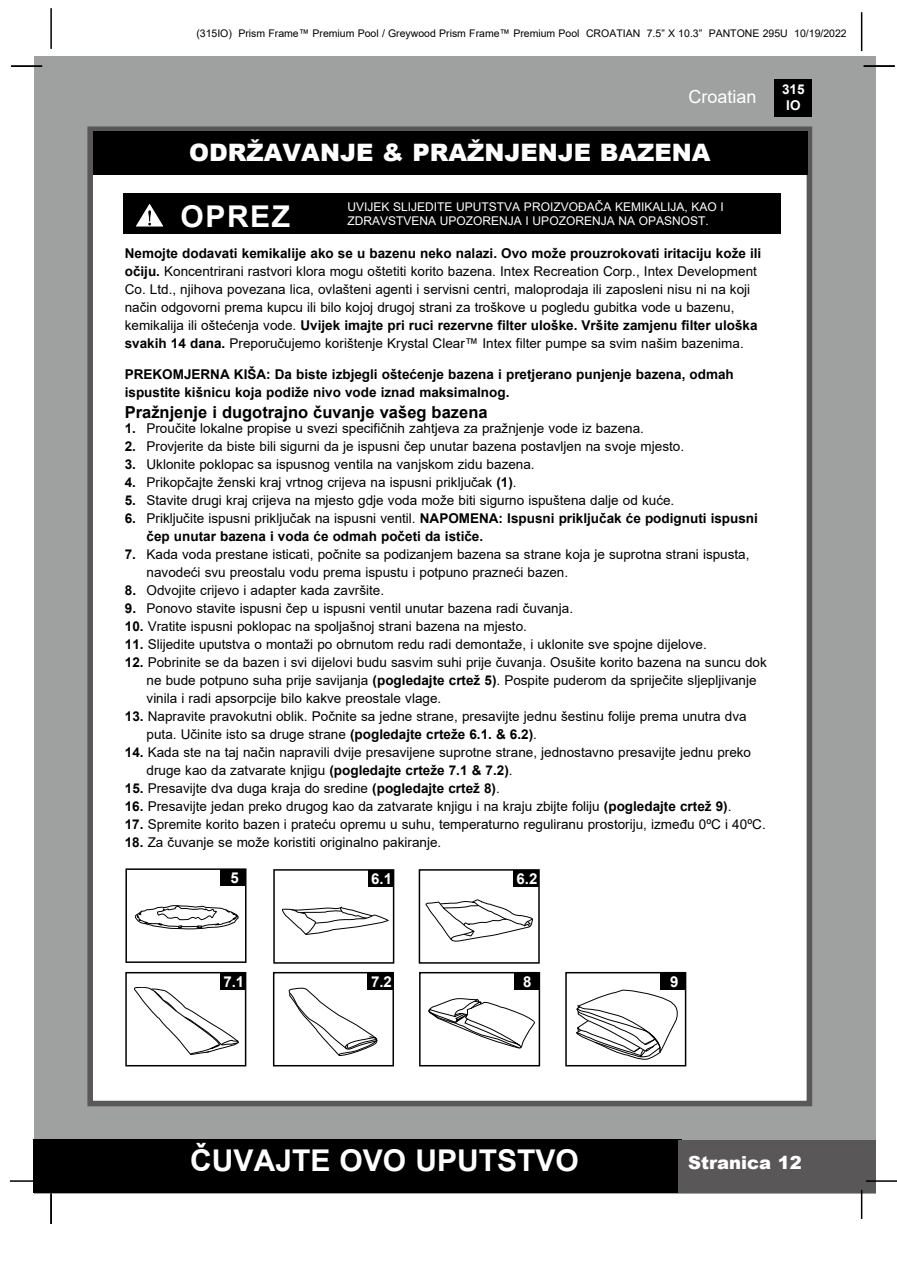
<style>
.page{position:relative;width:897px;height:1264px;background:#fff}
.page>*{position:absolute;margin:0;border:0;box-sizing:border-box;transform-origin:0 0}
.t1{font:700 30px "Arial";color:#fff}
.t2{font:900 24px "Arial";color:#fff}
.t3{font:900 18px "Arial";color:#fff}
.t4{font:18px "Arial";color:#fff}
.t5{font:700 16.5px "Arial";color:#000}
.t6{font:700 15px "Arial";color:#fff}
.t7{font:13.5px/18px "Arial";color:#000}
.t8{font:700 13.5px/18px "Arial";color:#000}
.t9{font:700 13.5px/16.2px "Arial";color:#fff;text-align:center}
.t10{font:12px/14.4px "Arial";color:#fff}
.t11{font:10.5px "Arial";color:#000}
.s1{font-weight:700}
.s2{font-weight:400}
</style>
<div class="page">
<div style="left:34px;top:56px;width:841px;height:1137px;background:#9fa0a0"></div>
<div style="left:774px;top:79px;width:38px;height:38px;background:#000"></div>
<hr style="left:50px;top:8px;width:2px;height:41px;background:#000">
<hr style="left:860px;top:12px;width:2px;height:39px;background:#000">
<div style="left:33px;top:1140px;width:648px;height:53px;background:#000"></div>
<div style="left:678px;top:1140px;width:197px;height:53px;background:#595757"></div>
<hr style="left:865px;top:1180px;width:31px;height:1px;background:#000">
<hr style="left:860px;top:1189px;width:2px;height:30px;background:#000">
<hr style="left:10px;top:1180px;width:31px;height:1px;background:#000">
<div style="left:87px;top:126px;width:725px;height:980px;background:#fff;border:6px solid #595757"></div>
<div style="left:93px;top:131px;width:714px;height:44px;background:#000"></div>
<hr style="left:863px;top:65px;width:31px;height:2px;background:#000">
<hr style="left:50px;top:1193px;width:2px;height:31px;background:#000">
<hr style="left:11px;top:65px;width:31px;height:2px;background:#000">
<svg style="left:134px;top:987px;width:105px;height:67px"></svg>
<div style="left:125px;top:972px;width:121px;height:94px;border:2px solid #000"></div>
<div style="left:220px;top:973px;width:25px;height:16px;background:#000"></div>
<svg style="left:135px;top:905px;width:103px;height:24px"></svg>
<div style="left:125px;top:868px;width:121px;height:95px;border:2px solid #000"></div>
<div style="left:220px;top:869px;width:25px;height:17px;background:#000"></div>
<svg style="left:282px;top:907px;width:106px;height:28px"></svg>
<div style="left:273px;top:869px;width:121px;height:94px;border:2px solid #000"></div>
<div style="left:368px;top:870px;width:25px;height:17px;background:#000"></div>
<svg style="left:426px;top:899px;width:106px;height:42px"></svg>
<div style="left:418px;top:869px;width:121px;height:94px;border:2px solid #000"></div>
<div style="left:513px;top:870px;width:25px;height:17px;background:#000"></div>
<svg style="left:289px;top:988px;width:88px;height:67px"></svg>
<div style="left:273px;top:972px;width:121px;height:94px;border:2px solid #000"></div>
<div style="left:368px;top:973px;width:25px;height:16px;background:#000"></div>
<svg style="left:428px;top:998px;width:106px;height:50px"></svg>
<div style="left:419px;top:972px;width:121px;height:94px;border:2px solid #000"></div>
<div style="left:514px;top:973px;width:25px;height:16px;background:#000"></div>
<svg style="left:576px;top:989px;width:101px;height:70px"></svg>
<div style="left:565px;top:972px;width:121px;height:94px;border:2px solid #000"></div>
<div style="left:660px;top:973px;width:25px;height:16px;background:#000"></div>
<div style="left:123px;top:194px;width:658px;height:40px;background:#000"></div>
<svg style="left:136px;top:204px;width:27px;height:23px"></svg>
<p class="t11" style="left:196px;top:26px;width:652px">(315IO) Prism Frame™ Premium Pool / Greywood Prism Frame™ Premium Pool CROATIAN 7.5” X 10.3” PANTONE 295U 10/19/2022</p>
<h3 class="t4" style="left:688px;top:84px;width:70px">Croatian</h3>
<h2 class="t2" style="left:189px;top:135px;width:523px">ODRŽAVANJE &amp; PRAŽNJENJE BAZENA</h2>
<h1 class="t1" style="left:181px;top:195px;width:111px">OPREZ</h1>
<p class="t10" style="left:347px;top:200px;width:378px">UVIJEK SLIJEDITE UPUTSTVA PROIZVOĐAČA KEMIKALIJA, KAO I<br>ZDRAVSTVENA UPOZORENJA I UPOZORENJA NA OPASNOST.</p>
<p class="t7" style="left:125px;top:244px;width:638px"><span class="s1">Nemojte dodavati kemikalije ako se u bazenu neko nalazi. Ovo može prouzrokovati iritaciju kože ili očiju.</span> Koncentrirani rastvori klora mogu oštetiti korito bazena. Intex Recreation Corp., Intex Development Co. Ltd., njihova povezana lica, ovlašteni agenti i servisni centri, maloprodaja ili zaposleni nisu ni na koji način odgovorni prema kupcu ili bilo kojoj drugoj strani za troškove u pogledu gubitka vode u bazenu, kemikalija ili oštećenja vode. <span class="s1">Uvijek imajte pri ruci rezervne filter uloške. Vršite zamjenu filter uloška svakih 14 dana.</span> Preporučujemo korištenje Krystal Clear™ Intex filter pumpe sa svim našim bazenima.</p>
<p class="t8" style="left:125px;top:365px;width:610px">PREKOMJERNA KIŠA: Da biste izbjegli oštećenje bazena i pretjerano punjenje bazena, odmah ispustite kišnicu koja podiže nivo vode iznad maksimalnog.</p>
<p class="t5" style="left:125px;top:400px;width:364px">Pražnjenje i dugotrajno čuvanje vašeg bazena</p>
<p class="t7" style="left:125px;top:419px;width:520px"><span class="s1">1.</span> Proučite lokalne propise u svezi specifičnih zahtjeva za pražnjenje vode iz bazena.</p>
<p class="t7" style="left:125px;top:437px;width:561px"><span class="s1">2.</span> Provjerite da biste bili sigurni da je ispusni čep unutar bazena postavljen na svoje mjesto.</p>
<p class="t7" style="left:125px;top:455px;width:411px"><span class="s1">3.</span> Uklonite poklopac sa ispusnog ventila na vanjskom zidu bazena.</p>
<p class="t7" style="left:125px;top:473px;width:393px"><span class="s1">4.</span> Prikopčajte ženski kraj vrtnog crijeva na ispusni priključak <span class="s1">(1)</span>.</p>
<p class="t7" style="left:125px;top:491px;width:551px"><span class="s1">5.</span> Stavite drugi kraj crijeva na mjesto gdje voda može biti sigurno ispuštena dalje od kuće.</p>
<p class="t8" style="left:146px;top:509px;width:613px;text-indent:-22px">6. <span class="s2">Priključite ispusni priključak na ispusni ventil.</span> NAPOMENA: Ispusni priključak će podignuti ispusni čep unutar bazena i voda će odmah početi da ističe.</p>
<p class="t7" style="left:146px;top:545px;width:604px;text-indent:-22px"><span class="s1">7.</span> Kada voda prestane isticati, počnite sa podizanjem bazena sa strane koja je suprotna strani ispusta, navodeći svu preostalu vodu prema ispustu i potpuno prazneći bazen.</p>
<p class="t7" style="left:125px;top:581px;width:261px"><span class="s1">8.</span> Odvojite crijevo i adapter kada završite.</p>
<p class="t7" style="left:125px;top:599px;width:449px"><span class="s1">9.</span> Ponovo stavite ispusni čep u ispusni ventil unutar bazena radi čuvanja.</p>
<p class="t7" style="left:125px;top:617px;width:403px"><span class="s1">10.</span> Vratite ispusni poklopac na spoljašnoj strani bazena na mjesto.</p>
<p class="t7" style="left:125px;top:635px;width:583px"><span class="s1">11.</span> Slijedite uputstva o montaži po obrnutom redu radi demontaže, i uklonite sve spojne dijelove.</p>
<p class="t7" style="left:146px;top:653px;width:621px;text-indent:-22px"><span class="s1">12.</span> Pobrinite se da bazen i svi dijelovi budu sasvim suhi prije čuvanja. Osušite korito bazena na suncu dok ne bude potpuno suha prije savijanja <span class="s1">(pogledajte crtež 5)</span>. Pospite puderom da spriječite sljepljivanje vinila i radi apsorpcije bilo kakve preostale vlage.</p>
<p class="t7" style="left:146px;top:707px;width:601px;text-indent:-22px"><span class="s1">13.</span> Napravite pravokutni oblik. Počnite sa jedne strane, presavijte jednu šestinu folije prema unutra dva puta. Učinite isto sa druge strane <span class="s1">(pogledajte crteže 6.1. &amp; 6.2)</span>.</p>
<p class="t7" style="left:146px;top:743px;width:606px;text-indent:-22px"><span class="s1">14.</span> Kada ste na taj način napravili dvije presavijene suprotne strane, jednostavno presavijte jednu preko druge kao da zatvarate knjigu <span class="s1">(pogledajte crteže 7.1 &amp; 7.2)</span>.</p>
<p class="t7" style="left:125px;top:779px;width:376px"><span class="s1">15.</span> Presavijte dva duga kraja do sredine <span class="s1">(pogledajte crtež 8)</span>.</p>
<p class="t7" style="left:125px;top:797px;width:608px"><span class="s1">16.</span> Presavijte jedan preko drugog kao da zatvarate knjigu i na kraju zbijte foliju <span class="s1">(pogledajte crtež 9)</span>.</p>
<p class="t7" style="left:125px;top:815px;width:642px"><span class="s1">17.</span> Spremite korito bazen i prateću opremu u suhu, temperaturno reguliranu prostoriju, između 0ºC i 40ºC.</p>
<p class="t7" style="left:125px;top:833px;width:318px"><span class="s1">18.</span> Za čuvanje se može koristiti originalno pakiranje.</p>
<p class="t6" style="left:230px;top:867px;width:10px">5</p>
<p class="t6" style="left:371px;top:868px;width:22px">6.1</p>
<p class="t6" style="left:516px;top:868px;width:22px">6.2</p>
<p class="t9" style="left:782px;top:81px;width:24px">315<br>IO</p>
<p class="t6" style="left:223px;top:971px;width:22px">7.1</p>
<p class="t6" style="left:371px;top:971px;width:22px">7.2</p>
<p class="t6" style="left:523px;top:971px;width:10px">8</p>
<p class="t6" style="left:670px;top:971px;width:10px">9</p>
<h1 class="t1" style="left:190px;top:1139px;width:390px">ČUVAJTE OVO UPUTSTVO</h1>
<h3 class="t3" style="left:688px;top:1149px;width:115px">Stranica 12</h3>
</div>
